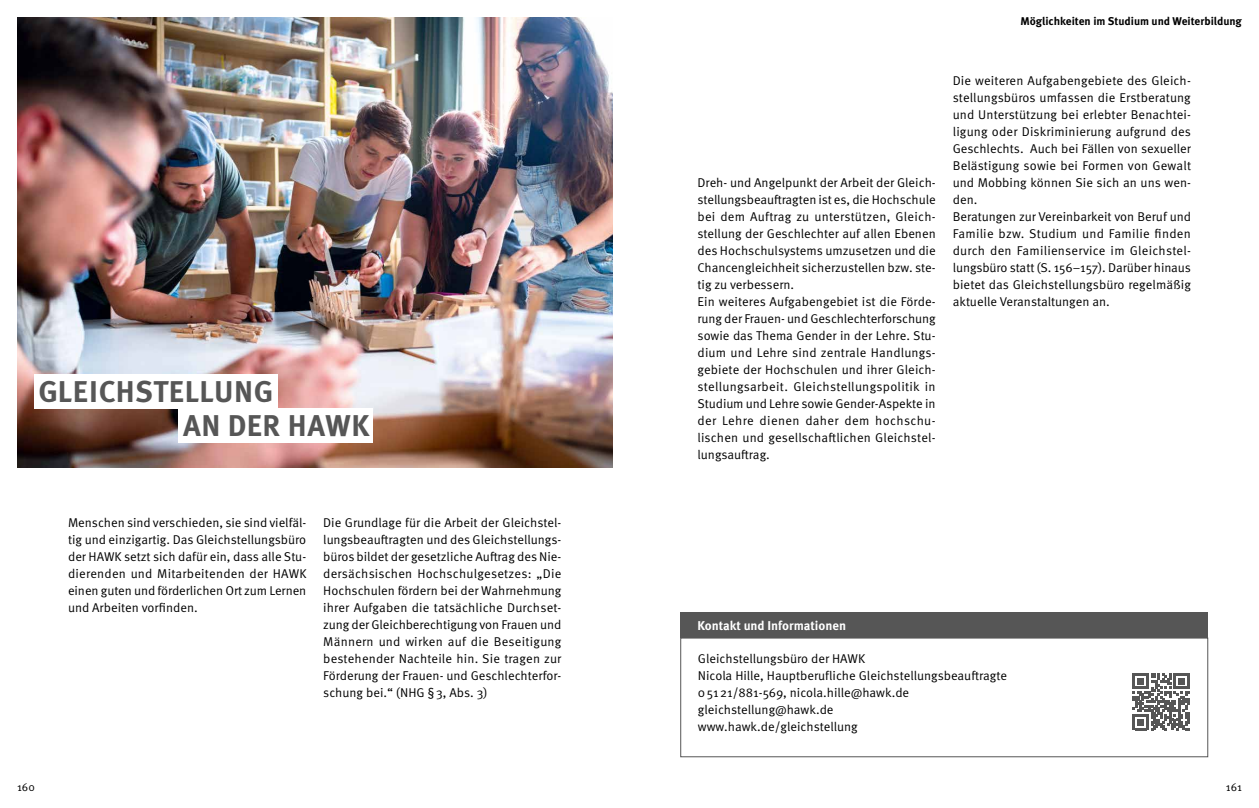
<style>
.page{position:relative;width:1259px;height:808px;background:#fff}
.page>*{position:absolute;margin:0;border:0;box-sizing:border-box;transform-origin:0 0}
.t1{font:700 30px "Meta Pro";letter-spacing:.02em;color:#565656}
.t2{font:12.75px/17px "Meta Pro Norm";color:#000}
.t3{font:700 12.75px "Meta Pro";color:#fff}
.t4{font:700 11.25px "Meta Pro";color:#000}
.t5{font:11.25px "Meta Pro Norm";color:#000}
</style>
<div class="page">
<img style="left:17px;top:17px;width:595px;height:451px">
<div style="left:680px;top:612px;width:528px;height:26px;background:#565656"></div>
<div style="left:179px;top:408px;width:194px;height:34px;background:#fff"></div>
<div style="left:34px;top:374px;width:244px;height:34px;background:#fff"></div>
<div style="left:680px;top:638px;width:528px;height:119px;border:1px solid #565656"></div>
<svg style="left:1132px;top:673px;width:57px;height:57px"></svg>
<h1 class="t1" style="left:38px;top:368px;width:236px">GLEICHSTELLUNG</h1>
<h1 class="t1" style="left:183px;top:402px;width:188px">AN DER HAWK</h1>
<p class="t2" style="left:68px;top:514px;width:240px;text-align:justify">Menschen sind verschieden, sie sind vielfäl&shy;tig und einzigartig. Das Gleichstellungsbüro der HAWK setzt sich dafür ein, dass alle Stu&shy;dierenden und Mitarbeitenden der HAWK einen guten und förderlichen Ort zum Lernen und Arbeiten vorfinden.</p>
<p class="t2" style="left:323px;top:514px;width:240px;text-align:justify">Die Grundlage für die Arbeit der Gleichstel&shy;lungsbeauftragten und des Gleichstellungs&shy;büros bildet der gesetzliche Auftrag des Nie&shy;dersächsischen Hochschulgesetzes: „Die Hochschulen fördern bei der Wahrnehmung ihrer Aufgaben die tatsächliche Durchset&shy;zung der Gleichberechtigung von Frauen und Männern und wirken auf die Beseitigung bestehender Nachteile hin. Sie tragen zur Förderung der Frauen- und Geschlechterfor&shy;schung bei.“ (NHG §3, Abs. 3)</p>
<p class="t4" style="left:1020px;top:13px;width:223px">Möglichkeiten im Studium und Weiterbildung</p>
<p class="t2" style="left:697px;top:173px;width:240px">Dreh- und Angelpunkt der Arbeit der Gleich&shy;stellungsbeauftragten ist es, die Hochschule bei dem Auftrag zu unterstützen, Gleich&shy;stellung der Geschlechter auf allen Ebenen des Hochschulsystems umzusetzen und die Chancengleichheit sicherzustellen bzw. ste&shy;tig zu verbessern.<br>Ein weiteres Aufgabengebiet ist die Förde&shy;rung der Frauen- und Geschlechterforschung sowie das Thema Gender in der Lehre. Stu&shy;dium und Lehre sind zentrale Handlungs&shy;gebiete der Hochschulen und ihrer Gleich&shy;stellungsarbeit. Gleichstellungspolitik in Studium und Lehre sowie Gender-Aspekte in der Lehre dienen daher dem hochschu&shy;lischen und gesellschaftlichen Gleichstel&shy;lungsauftrag.</p>
<p class="t2" style="left:952px;top:71px;width:240px">Die weiteren Aufgabengebiete des Gleich&shy;stellungsbüros umfassen die Erstberatung und Unterstützung bei erlebter Benachtei&shy;ligung oder Diskriminierung aufgrund des Geschlechts. Auch bei Fällen von sexueller Belästigung sowie bei Formen von Gewalt und Mobbing können Sie sich an uns wen&shy;den.<br>Beratungen zur Vereinbarkeit von Beruf und Familie bzw. Studium und Familie finden durch den Familienservice im Gleichstel&shy;lungsbüro statt (S. 156–157). Darüber hinaus bietet das Gleichstellungsbüro regelmäßig aktuelle Veranstaltungen an.</p>
<p class="t3" style="left:697px;top:615px;width:150px">Kontakt und Informationen</p>
<p class="t2" style="left:698px;top:650px;width:311px">Gleichstellungsbüro der HAWK<br>Nicola Hille, Hauptberufliche Gleichstellungsbeauftragte 05121/881-569, nicola.hille@hawk.de gleichstellung@hawk.de<br>www.hawk.de/gleichstellung</p>
<p class="t5" style="left:17px;top:778px;width:19px">160</p>
<p class="t5" style="left:1225px;top:778px;width:18px">161</p>
</div>
